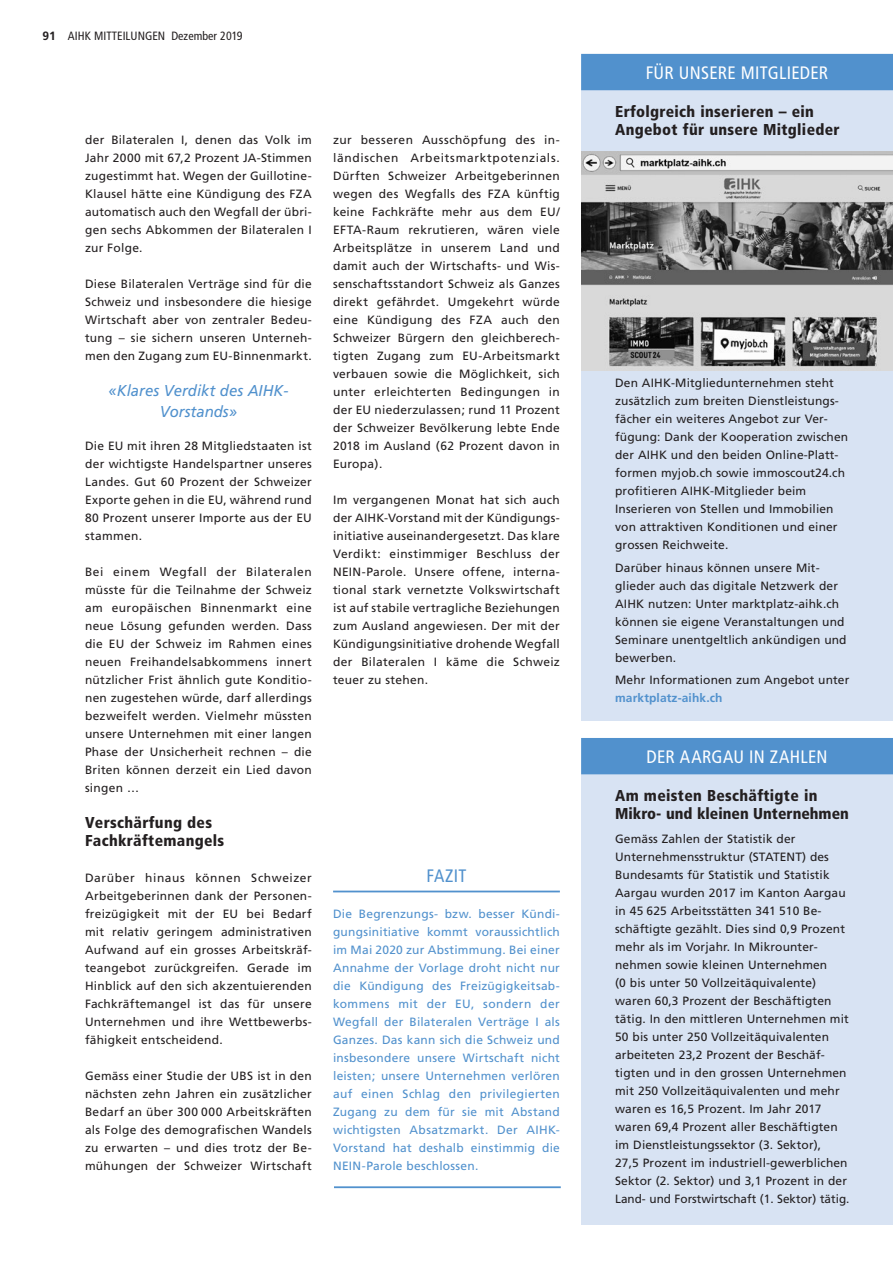
<style>
.page{position:relative;width:893px;height:1263px;background:#fff}
.page>*{position:absolute;margin:0;border:0;box-sizing:border-box;transform-origin:0 0}
.t1{font:condensed 18px "Frutiger";letter-spacing:.015em;color:#fff}
.t2{font:condensed 18px "Frutiger";letter-spacing:.015em;color:#5191cd}
.t3{font:900 condensed 15.75px/18px "Frutiger";letter-spacing:.02em;color:#231f20}
.t4{font:900 condensed 15.75px/18px "Frutiger";color:#231f20}
.t5{font:italic 15.75px/21px "Frutiger";color:#5191cd;text-align:center;scale:.95 1}
.t6{font:12px/18px "Frutiger";letter-spacing:.01em;color:#231f20;text-align:justify}
.t7{font:12px/18px "Frutiger";letter-spacing:.02em;color:#5191cd;text-align:justify}
.t8{font:condensed 12px "Frutiger";color:#231f20}
.t9{font:700 12px "Frutiger";letter-spacing:.01em;color:#5191cd}
.s1{font-family:"Frutiger LT";font-weight:700;font-stretch:normal}
</style>
<div class="page">
<hr style="left:333px;top:891px;width:227px;height:1px;background:#5191cd">
<hr style="left:334px;top:1186px;width:227px;height:2px;background:#5191cd">
<div style="left:581px;top:738px;width:312px;height:486px;background:#d8e3f3"></div>
<div style="left:581px;top:738px;width:312px;height:36px;background:#5191cd"></div>
<div style="left:581px;top:54px;width:312px;height:666px;background:#d8e3f3"></div>
<div style="left:581px;top:54px;width:312px;height:36px;background:#5191cd"></div>
<img style="left:581px;top:151px;width:312px;height:219px">
<p class="t8" style="left:43px;top:29px;width:202px"><span class="s1">91</span> AIHK MITTEILUNGEN Dezember 2019</p>
<p class="t6" style="left:85px;top:131px;width:228px">der Bilateralen I, denen das Volk im Jahr 2000 mit 67,2 Prozent JA-Stimmen zugestimmt hat. Wegen der Guillotine-Klausel hätte eine Kündigung des FZA automatisch auch den Wegfall der übri&shy;gen sechs Abkommen der Bilateralen I zur Folge.</p>
<p class="t6" style="left:85px;top:275px;width:228px">Diese Bilateralen Verträge sind für die Schweiz und insbesondere die hiesige Wirtschaft aber von zentraler Bedeu&shy;tung – sie sichern unseren Unterneh&shy;men den Zugang zum EU-Binnenmarkt.</p>
<h2 class="t5" style="left:108px;top:380px;width:190px">«Klares Verdikt des AIHK-<br>Vorstands»</h2>
<p class="t6" style="left:85px;top:437px;width:228px">Die EU mit ihren 28 Mitgliedstaaten ist der wichtigste Handelspartner unseres Landes. Gut 60 Prozent der Schweizer Exporte gehen in die EU, während rund 80 Prozent unserer Importe aus der EU stammen.</p>
<p class="t6" style="left:85px;top:563px;width:228px">Bei einem Wegfall der Bilateralen müsste für die Teilnahme der Schweiz am europäischen Binnenmarkt eine neue Lösung gefunden werden. Dass die EU der Schweiz im Rahmen eines neuen Freihandelsabkommens innert nützlicher Frist ähnlich gute Konditio&shy;nen zugestehen würde, darf allerdings bezweifelt werden. Vielmehr müssten unsere Unternehmen mit einer langen Phase der Unsicherheit rechnen – die Briten können derzeit ein Lied davon singen …</p>
<h2 class="t3" style="left:85px;top:813px;width:141px">Verschärfung des<br>Fachkräftemangels</h2>
<p class="t6" style="left:85px;top:869px;width:228px">Darüber hinaus können Schweizer Arbeitgeberinnen dank der Personen&shy;freizügigkeit mit der EU bei Bedarf mit relativ geringem administrativen Aufwand auf ein grosses Arbeitskräf&shy;teangebot zurückgreifen. Gerade im Hinblick auf den sich akzentuierenden Fachkräftemangel ist das für unsere Unternehmen und ihre Wettbewerbs&shy;fähigkeit entscheidend.</p>
<p class="t6" style="left:85px;top:1067px;width:228px">Gemäss einer Studie der UBS ist in den nächsten zehn Jahren ein zusätzlicher Bedarf an über 300 000 Arbeitskräften als Folge des demografischen Wandels zu erwarten – und dies trotz der Be&shy;mühungen der Schweizer Wirtschaft</p>
<p class="t6" style="left:333px;top:131px;width:228px">zur besseren Ausschöpfung des in&shy;ländischen Arbeitsmarktpotenzials.<br>Dürften Schweizer Arbeitgeberinnen wegen des Wegfalls des FZA künftig keine Fachkräfte mehr aus dem EU/ EFTA-Raum rekrutieren, wären viele Arbeitsplätze in unserem Land und damit auch der Wirtschafts- und Wis&shy;senschaftsstandort Schweiz als Ganzes direkt gefährdet. Umgekehrt würde eine Kündigung des FZA auch den Schweizer Bürgern den gleichberech&shy;tigten Zugang zum EU-Arbeitsmarkt verbauen sowie die Möglichkeit, sich unter erleichterten Bedingungen in der EU niederzulassen; rund 11 Prozent der Schweizer Bevölkerung lebte Ende 2018 im Ausland (62 Prozent davon in Europa).</p>
<p class="t6" style="left:333px;top:491px;width:228px">Im vergangenen Monat hat sich auch der AIHK-Vorstand mit der Kündigungs&shy;initiative auseinandergesetzt. Das klare Verdikt: einstimmiger Beschluss der NEIN-Parole. Unsere offene, interna&shy;tional stark vernetzte Volkswirtschaft ist auf stabile vertragliche Beziehungen zum Ausland angewiesen. Der mit der Kündigungsinitiative drohende Wegfall der Bilateralen I käme die Schweiz teuer zu stehen.</p>
<h1 class="t2" style="left:427px;top:865px;width:41px">FAZIT</h1>
<p class="t7" style="left:333px;top:905px;width:228px">Die Begrenzungs- bzw. besser Kündi&shy;gungsinitiative kommt voraussichtlich im Mai 2020 zur Abstimmung. Bei einer Annahme der Vorlage droht nicht nur die Kündigung des Freizügigkeitsab&shy;kommens mit der EU, sondern der Wegfall der Bilateralen Verträge I als Ganzes. Das kann sich die Schweiz und insbesondere unsere Wirtschaft nicht leisten; unsere Unternehmen verlören auf einen Schlag den privilegierten Zugang zu dem für sie mit Abstand wichtigsten Absatzmarkt. Der AIHK-Vorstand hat deshalb einstimmig die NEIN-Parole beschlossen.</p>
<h1 class="t1" style="left:646px;top:62px;width:184px">FÜR UNSERE MITGLIEDER</h1>
<h2 class="t3" style="left:615px;top:102px;width:226px">Erfolgreich inserieren – ein<br>Angebot für unsere Mitglieder</h2>
<p class="t6" style="left:615px;top:374px;width:235px;text-align:left">Den AIHK-Mitgliedunternehmen steht zusätzlich zum breiten Dienstleistungs&shy;fächer ein weiteres Angebot zur Ver&shy;fügung: Dank der Kooperation zwischen der AIHK und den beiden Online-Platt&shy;formen myjob.ch sowie immoscout24.ch profitieren AIHK-Mitglieder beim Inserieren von Stellen und Immobilien von attraktiven Konditionen und einer grossen Reichweite.</p>
<p class="t6" style="left:615px;top:558px;width:233px;text-align:left">Darüber hinaus können unsere Mit&shy;glieder auch das digitale Netzwerk der AIHK nutzen: Unter marktplatz-aihk.ch können sie eigene Veranstaltungen und Seminare unentgeltlich ankündigen und bewerben.</p>
<p class="t6" style="left:615px;top:671px;width:236px">Mehr Informationen zum Angebot unter</p>
<p class="t9" style="left:615px;top:691px;width:109px">marktplatz-aihk.ch</p>
<h1 class="t1" style="left:646px;top:746px;width:183px">DER AARGAU IN ZAHLEN</h1>
<h2 class="t4" style="left:615px;top:786px;width:235px">Am meisten Beschäftigte in<br>Mikro- und kleinen Unternehmen</h2>
<p class="t6" style="left:615px;top:830px;width:236px;text-align:left">Gemäss Zahlen der Statistik der Unternehmensstruktur (STATENT) des Bundesamts für Statistik und Statistik Aargau wurden 2017 im Kanton Aargau in 45 625 Arbeitsstätten 341 510 Be&shy;schäftigte gezählt. Dies sind 0,9 Prozent mehr als im Vorjahr. In Mikrounter&shy;nehmen sowie kleinen Unternehmen<br>(0 bis unter 50 Vollzeitäquivalente) waren 60,3 Prozent der Beschäftigten tätig. In den mittleren Unternehmen mit 50 bis unter 250 Vollzeitäquivalenten arbeiteten 23,2 Prozent der Beschäf&shy;tigten und in den grossen Unternehmen mit 250 Vollzeitäquivalenten und mehr waren es 16,5 Prozent. Im Jahr 2017 waren 69,4 Prozent aller Beschäftigten im Dienstleistungssektor (3. Sektor),<br>27,5 Prozent im industriell-gewerblichen Sektor (2. Sektor) und 3,1 Prozent in der Land- und Forstwirtschaft (1. Sektor) tätig.</p>
</div>
